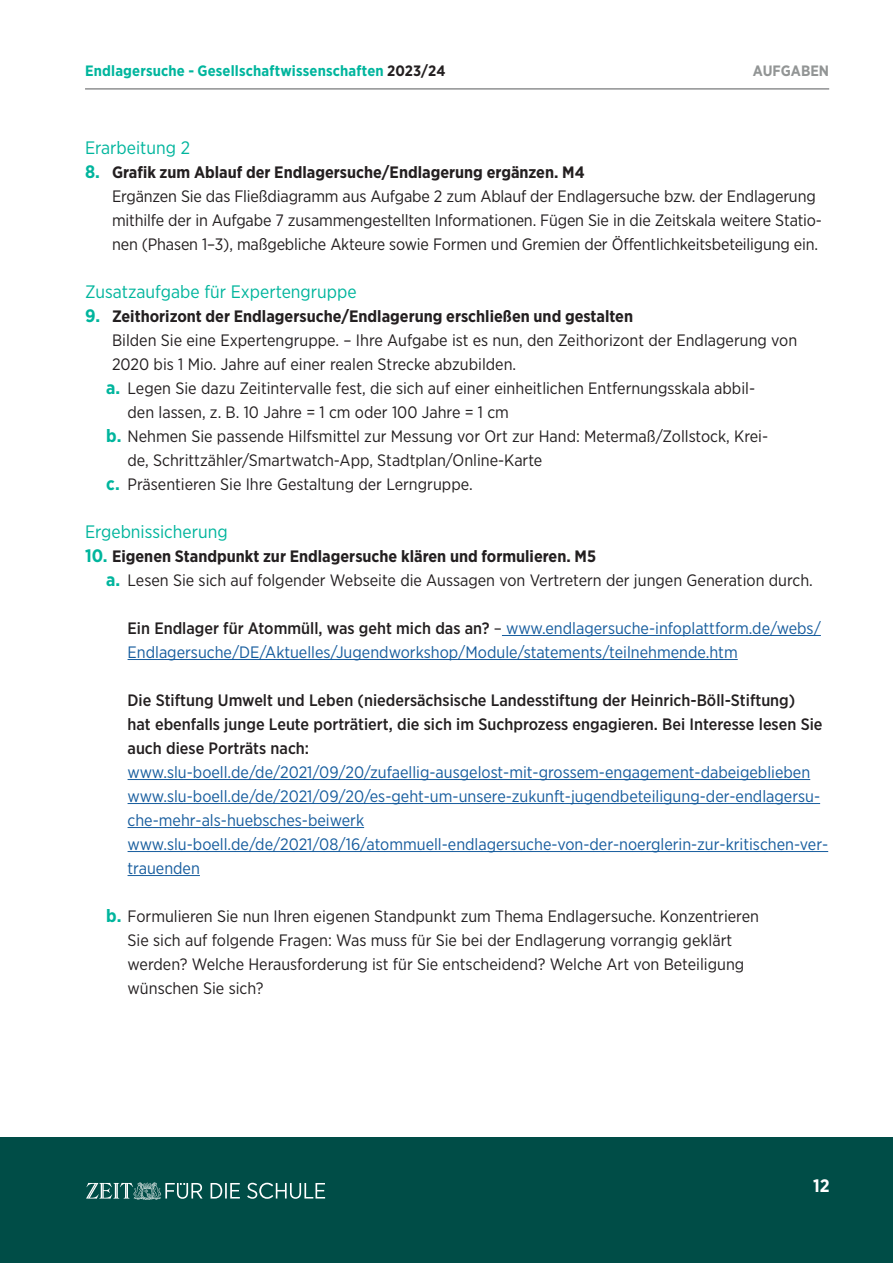
<style>
.page{position:relative;width:893px;height:1263px;background:#fff}
.page>*{position:absolute;margin:0;border:0;box-sizing:border-box;transform-origin:0 0}
.Subline{font:18px "Gotham Narrow";color:#00b59d}
.t1{font:700 18px "Gotham Narrow";color:#fff}
.Liste_a__b__c{font:16.5px/24px "Gotham Narrow";color:#231f20}
.Fließtext{font:16.5px/24px "Gotham Narrow";color:#175d9e}
.Fließtext-2{font:500 16.5px/24px "Gotham Narrow";color:#231f20}
.t2{font:700 16.5px "Gotham Narrow";color:#231f20}
.t3{font:700 15px "Gotham Narrow";letter-spacing:.01em;color:#00b59d}
.RUBRIK_OBEN_RECHTS{font:700 15px "Gotham Narrow";color:#929595}
.s1{color:#231f20}
.s2{font-weight:700;font-size:18px;color:#00b59d}
.s3{font-weight:700}
.s4{font-size:18px;color:#00b59d}
.s5{font-weight:500;color:#231f20}
</style>
<div class="page">
<div style="left:0;top:1137px;width:893px;height:126px;background:#004d47"></div>
<svg style="left:86px;top:1182px;width:239px;height:18px"></svg>
<hr style="left:85px;top:89px;width:744px;height:1px;background:#57585a">
<hr style="left:502px;top:635px;width:319px;height:1px;background:#175d9e">
<hr style="left:128px;top:659px;width:610px;height:1px;background:#175d9e">
<hr style="left:128px;top:779px;width:682px;height:1px;background:#175d9e">
<hr style="left:128px;top:803px;width:692px;height:1px;background:#175d9e">
<hr style="left:128px;top:827px;width:236px;height:1px;background:#175d9e">
<hr style="left:128px;top:851px;width:700px;height:1px;background:#175d9e">
<hr style="left:128px;top:875px;width:72px;height:1px;background:#175d9e">
<p class="t3" style="left:85px;top:61px;width:362px">Endlagersuche - Gesellschaftwissenschaften <span class="s1">2023/24</span></p>
<p class="RUBRIK_OBEN_RECHTS" style="left:753px;top:61px;width:78px">AUFGABEN</p>
<p class="Subline" style="left:85px;top:136px;width:107px">Erarbeitung 2</p>
<p class="Liste_a__b__c" style="left:112px;top:160px;width:711px;text-indent:-27px"><span class="s2">8.</span> <span class="s3">Grafik zum Ablauf der Endlagersuche/Endlagerung ergänzen. M4<br></span>Ergänzen Sie das Fließdiagramm aus Aufgabe 2 zum Ablauf der Endlagersuche bzw. der Endlagerung mithilfe der in Aufgabe 7 zusammengestellten Informationen. Fügen Sie in die Zeitskala weitere Statio&shy;nen (Phasen 1–3), maßgebliche Akteure sowie Formen und Gremien der Öffentlichkeitsbeteiligung ein.</p>
<p class="Subline" style="left:85px;top:280px;width:273px">Zusatzaufgabe für Expertengruppe</p>
<p class="Liste_a__b__c" style="left:112px;top:304px;width:687px;text-indent:-27px"><span class="s2">9.</span> <span class="s3">Zeithorizont der Endlagersuche/Endlagerung erschließen und gestalten<br></span>Bilden Sie eine Expertengruppe. – Ihre Aufgabe ist es nun, den Zeithorizont der Endlagerung von<br>2020 bis 1 Mio. Jahre auf einer realen Strecke abzubilden.</p>
<p class="Liste_a__b__c" style="left:128px;top:376px;width:629px;text-indent:-21px"><span class="s2">a.</span> Legen Sie dazu Zeitintervalle fest, die sich auf einer einheitlichen Entfernungsskala abbil&shy;den lassen, z. B. 10 Jahre = 1 cm oder 100 Jahre = 1 cm</p>
<p class="Liste_a__b__c" style="left:128px;top:424px;width:642px;text-indent:-21px"><span class="s2">b.</span> Nehmen Sie passende Hilfsmittel zur Messung vor Ort zur Hand: Metermaß/Zollstock, Krei&shy;de, Schrittzähler/Smartwatch-App, Stadtplan/Online-Karte</p>
<p class="Liste_a__b__c" style="left:106px;top:472px;width:368px"><span class="s2">c.</span> Präsentieren Sie Ihre Gestaltung der Lerngruppe.</p>
<p class="Subline" style="left:85px;top:520px;width:144px">Ergebnissicherung</p>
<p class="t2" style="left:85px;top:545px;width:512px"><span class="s4">10.</span> Eigenen Standpunkt zur Endlagersuche klären und formulieren. M5</p>
<p class="Liste_a__b__c" style="left:106px;top:568px;width:708px"><span class="s2">a.</span> Lesen Sie sich auf folgender Webseite die Aussagen von Vertretern der jungen Generation durch.</p>
<p class="Fließtext" style="left:128px;top:616px;width:695px"><span class="s5">Ein Endlager für Atommüll, was geht mich das an?</span> <span class="s1">–</span> www.endlagersuche-infoplattform.de/webs/<br>Endlagersuche/DE/Aktuelles/Jugendworkshop/Module/statements/teilnehmende.htm</p>
<p class="Fließtext-2" style="left:128px;top:688px;width:696px">Die Stiftung Umwelt und Leben (niedersächsische Landesstiftung der Heinrich-Böll-Stiftung) hat ebenfalls junge Leute porträtiert, die sich im Suchprozess engagieren. Bei Interesse lesen Sie auch diese Porträts nach:</p>
<p class="Fließtext" style="left:128px;top:760px;width:684px">www.slu-boell.de/de/2021/09/20/zufaellig-ausgelost-mit-grossem-engagement-dabeigeblieben</p>
<p class="Fließtext" style="left:128px;top:784px;width:694px">www.slu-boell.de/de/2021/09/20/es-geht-um-unsere-zukunft-jugendbeteiligung-der-endlagersu&shy;che-mehr-als-huebsches-beiwerk</p>
<p class="Fließtext" style="left:128px;top:832px;width:702px">www.slu-boell.de/de/2021/08/16/atommuell-endlagersuche-von-der-noerglerin-zur-kritischen-ver&shy;trauenden</p>
<p class="Liste_a__b__c" style="left:128px;top:904px;width:633px;text-indent:-21px"><span class="s2">b.</span> Formulieren Sie nun Ihren eigenen Standpunkt zum Thema Endlagersuche. Konzentrieren Sie sich auf folgende Fragen: Was muss für Sie bei der Endlagerung vorrangig geklärt werden? Welche Herausforderung ist für Sie entscheidend? Welche Art von Beteiligung wünschen Sie sich?</p>
<p class="t1" style="left:813px;top:1174px;width:18px">12</p>
</div>
